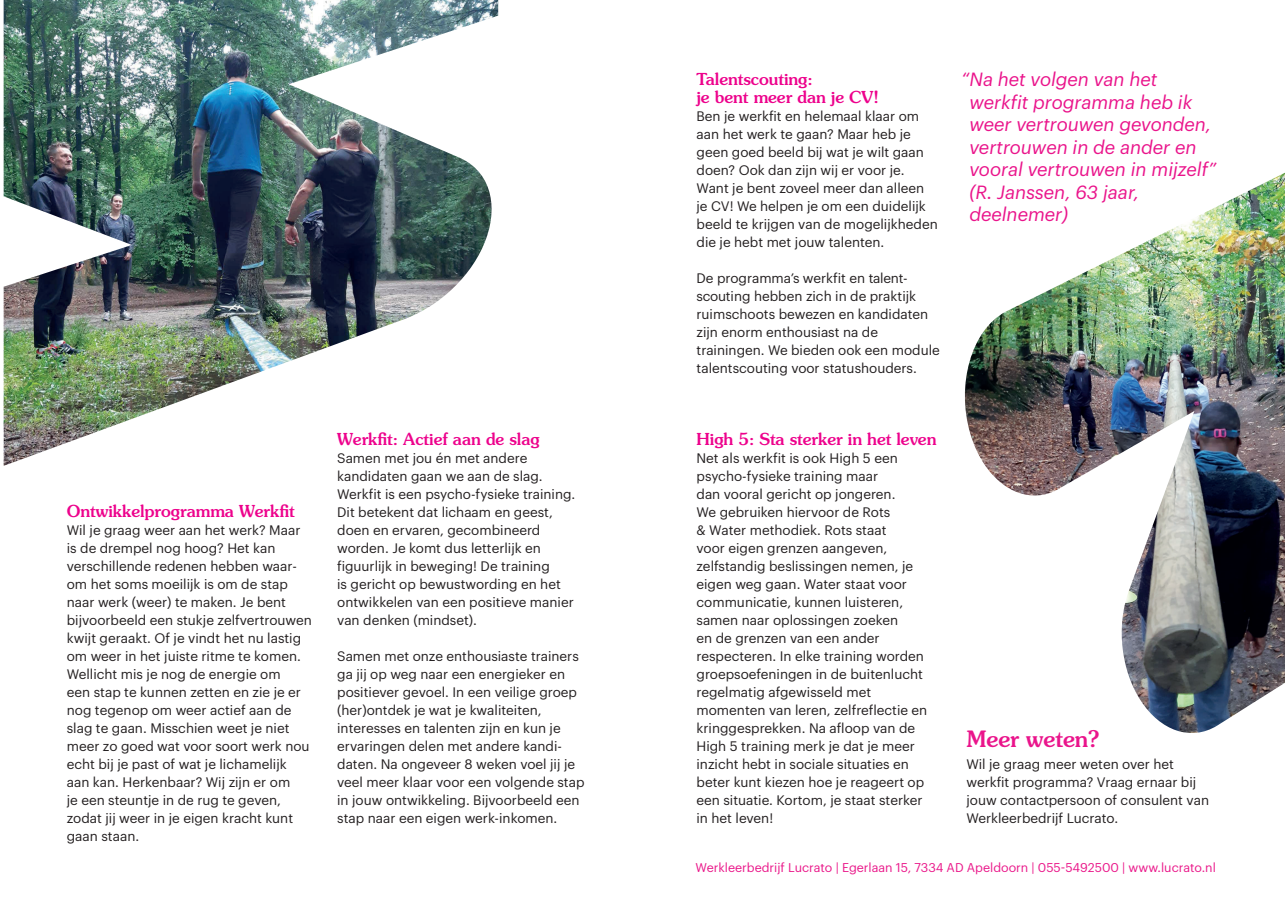
<style>
.page{position:relative;width:1285px;height:919px;background:#fff}
.page>*{position:absolute;margin:0;border:0;box-sizing:border-box;transform-origin:0 0}
.t1{font:500 22.5px "Souvenir Std";color:#ea148b}
.t2{font:italic 18.75px/22.5px "Graphik";color:#ea148b}
.t3{font:500 16.5px/18px "Souvenir Std";color:#ed028c}
.t4{font:13.5px/18px "Graphik";color:#231f20}
.t5{font:12.45px "Graphik";color:#ea188a}
</style>
<div class="page">
<img style="left:4px;top:0;width:494px;height:466px">
<img style="left:964px;top:173px;width:320px;height:560px">
<p class="t3" style="left:67px;top:502px;width:229px">Ontwikkelprogramma Werkfit</p>
<p class="t4" style="left:67px;top:520px;width:247px">Wil je graag weer aan het werk? Maar is de drempel nog hoog? Het kan verschillende redenen hebben waar&shy;om het soms moeilijk is om de stap naar werk (weer) te maken. Je bent bijvoorbeeld een stukje zelfvertrouwen kwijt geraakt. Of je vindt het nu lastig om weer in het juiste ritme te komen.<br>Wellicht mis je nog de energie om<br>een stap te kunnen zetten en zie je er nog tegenop om weer actief aan de slag te gaan. Misschien weet je niet meer zo goed wat voor soort werk nou echt bij je past of wat je lichamelijk aan kan. Herkenbaar? Wij zijn er om<br>je een steuntje in de rug te geven, zodat jij weer in je eigen kracht kunt gaan staan.</p>
<p class="t3" style="left:337px;top:430px;width:204px">Werkfit: Actief aan de slag</p>
<p class="t4" style="left:337px;top:448px;width:240px">Samen met jou én met andere kandidaten gaan we aan de slag.<br>Werkfit is een psycho-fysieke training.<br>Dit betekent dat lichaam en geest, doen en ervaren, gecombineerd worden. Je komt dus letterlijk en figuurlijk in beweging! De training<br>is gericht op bewustwording en het ontwikkelen van een positieve manier van denken (mindset).</p>
<p class="t4" style="left:337px;top:646px;width:249px">Samen met onze enthousiaste trainers ga jij op weg naar een energieker en positiever gevoel. In een veilige groep (her)ontdek je wat je kwaliteiten, interesses en talenten zijn en kun je ervaringen delen met andere kandi&shy;daten. Na ongeveer 8 weken voel jij je veel meer klaar voor een volgende stap in jouw ontwikkeling. Bijvoorbeeld een stap naar een eigen werk-inkomen.</p>
<p class="t3" style="left:696px;top:70px;width:184px">Talentscouting:<br>je bent meer dan je CV!</p>
<p class="t4" style="left:696px;top:106px;width:243px">Ben je werkfit en helemaal klaar om aan het werk te gaan? Maar heb je geen goed beeld bij wat je wilt gaan doen? Ook dan zijn wij er voor je.<br>Want je bent zoveel meer dan alleen je CV! We helpen je om een duidelijk beeld te krijgen van de mogelijkheden die je hebt met jouw talenten.</p>
<p class="t4" style="left:696px;top:268px;width:245px">De programma’s werkfit en talent&shy;scouting hebben zich in de praktijk ruimschoots bewezen en kandidaten zijn enorm enthousiast na de trainingen. We bieden ook een module talentscouting voor statushouders.</p>
<p class="t3" style="left:696px;top:430px;width:241px">High 5: Sta sterker in het leven</p>
<p class="t4" style="left:696px;top:448px;width:232px">Net als werkfit is ook High 5 een psycho-fysieke training maar<br>dan vooral gericht op jongeren.<br>We gebruiken hiervoor de Rots<br>&amp; Water methodiek. Rots staat<br>voor eigen grenzen aangeven, zelfstandig beslissingen nemen, je eigen weg gaan. Water staat voor communicatie, kunnen luisteren, samen naar oplossingen zoeken<br>en de grenzen van een ander respecteren. In elke training worden groepsoefeningen in de buitenlucht regelmatig afgewisseld met momenten van leren, zelfreflectie en kringgesprekken. Na afloop van de<br>High 5 training merk je dat je meer inzicht hebt in sociale situaties en beter kunt kiezen hoe je reageert op een situatie. Kortom, je staat sterker in het leven!</p>
<h2 class="t2" style="left:969px;top:67px;width:248px;text-indent:-8px">“Na het volgen van het werkfit programma heb ik weer vertrouwen gevonden, vertrouwen in de ander en vooral vertrouwen in mijzelf” (R. Janssen, 63 jaar, deelnemer)</h2>
<h1 class="t1" style="left:966px;top:725px;width:134px">Meer weten?</h1>
<p class="t4" style="left:966px;top:754px;width:244px">Wil je graag meer weten over het werkfit programma? Vraag ernaar bij jouw contactpersoon of consulent van Werkleerbedrijf Lucrato.</p>
<p class="t5" style="left:695px;top:857px;width:521px">Werkleerbedrijf Lucrato | Egerlaan 15, 7334 AD Apeldoorn | 055-5492500 | www.lucrato.nl</p>
</div>
